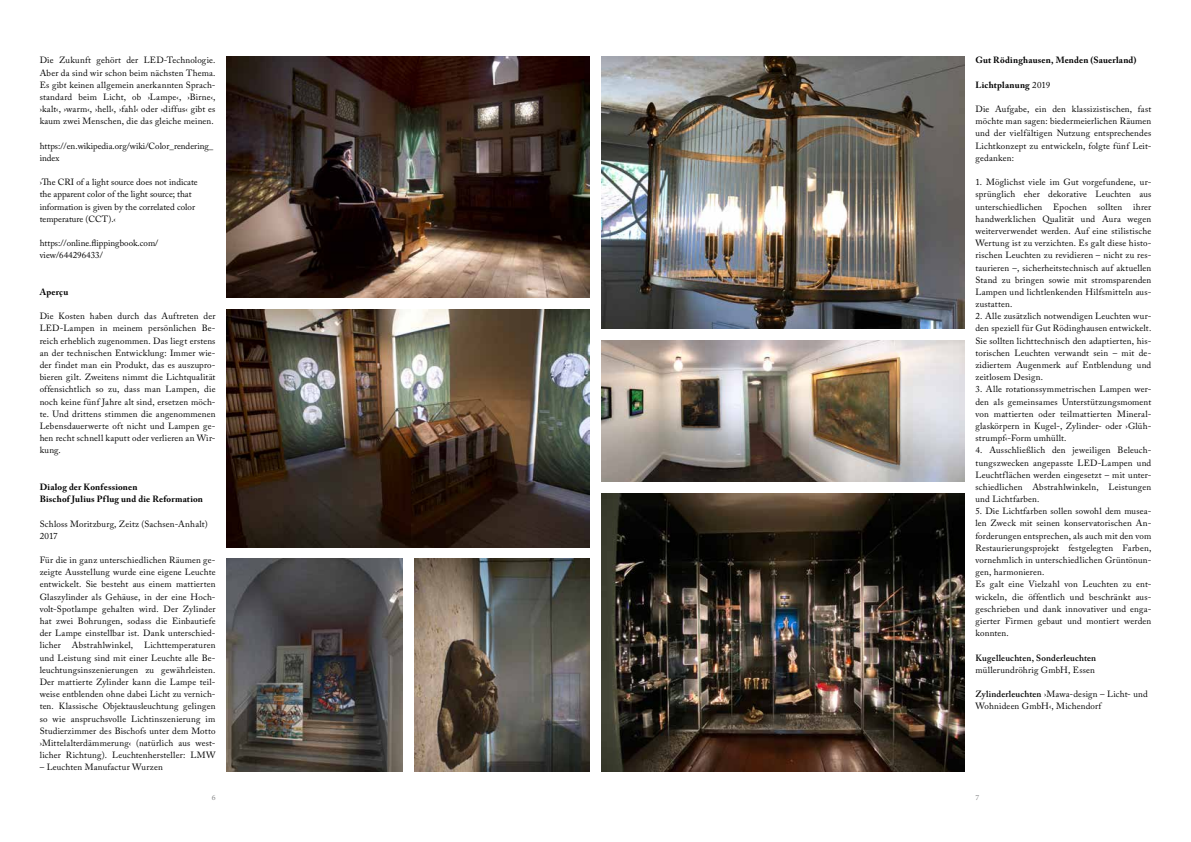
<style>
.page{position:relative;width:1191px;height:842px;background:#fff}
.page>*{position:absolute;margin:0;border:0;box-sizing:border-box;transform-origin:0 0}
.t1{font:9px/12.2px "Adobe Caslon Pro";letter-spacing:.015em;color:#000;text-align:justify}
.t2{font:700 9px/12.2px "Adobe Caslon Pro";letter-spacing:.02em;color:#000}
.t3{font:600 9px "Adobe Caslon Pro";letter-spacing:.02em;color:#000}
.t4{font:8px "Minion Pro";color:#87888a}
.s1{font-weight:400}
.s2{font-weight:600}
</style>
<div class="page">
<img style="left:227px;top:57px;width:363px;height:241px">
<img style="left:227px;top:309px;width:363px;height:238px">
<img style="left:227px;top:558px;width:176px;height:213px">
<img style="left:414px;top:558px;width:176px;height:213px">
<img style="left:601px;top:57px;width:363px;height:272px">
<img style="left:601px;top:340px;width:363px;height:142px">
<img style="left:601px;top:493px;width:363px;height:278px">
<p class="t1" style="left:40px;top:54px;width:177px">Die Zukunft gehört der LED-Technologie.<br>Aber da sind wir schon beim nächsten Thema.<br>Es gibt keinen allgemein anerkannten Sprach&shy;standard beim Licht, ob ›Lampe‹, ›Birne‹, ›kalt‹, ›warm‹, ›hell‹, ›fahl‹ oder ›diffus‹ gibt es kaum zwei Menschen, die das gleiche meinen.</p>
<p class="t1" style="left:40px;top:139px;width:175px">https://en.wikipedia.org/wiki/Color_rendering_ index</p>
<p class="t1" style="left:40px;top:176px;width:160px;text-align:left">›The CRI of a light source does not indicate the apparent color of the light source; that information is given by the correlated color temperature (CCT).‹</p>
<p class="t1" style="left:40px;top:237px;width:120px">https://online.flippingbook.com/ view/644296433/</p>
<p class="t2" style="left:40px;top:286px;width:30px">Aperçu</p>
<p class="t1" style="left:40px;top:310px;width:177px">Die Kosten haben durch das Auftreten der LED-Lampen in meinem persönlichen Be&shy;reich erheblich zugenommen. Das liegt erstens an der technischen Entwicklung: Immer wie&shy;der findet man ein Produkt, das es auszupro&shy;bieren gilt. Zweitens nimmt die Lichtqualität offensichtlich so zu, dass man Lampen, die noch keine fünf Jahre alt sind, ersetzen möch&shy;te. Und drittens stimmen die angenommenen Lebensdauerwerte oft nicht und Lampen ge&shy;hen recht schnell kaputt oder verlieren an Wir&shy;kung.</p>
<p class="t2" style="left:40px;top:481px;width:165px">Dialog der Konfessionen<br>Bischof Julius Pflug und die Reformation</p>
<p class="t1" style="left:40px;top:517px;width:169px">Schloss Moritzburg, Zeitz (Sachsen-Anhalt)<br>2017</p>
<p class="t1" style="left:40px;top:554px;width:177px">Für die in ganz unterschiedlichen Räumen ge&shy;zeigte Ausstellung wurde eine eigene Leuchte entwickelt. Sie besteht aus einem mattierten Glaszylinder als Gehäuse, in der eine Hoch&shy;volt-Spotlampe gehalten wird. Der Zylinder hat zwei Bohrungen, sodass die Einbautiefe der Lampe einstellbar ist. Dank unterschied&shy;licher Abstrahlwinkel, Lichttemperaturen und Leistung sind mit einer Leuchte alle Be&shy;leuchtungsinszenierungen zu gewährleisten.<br>Der mattierte Zylinder kann die Lampe teil&shy;weise entblenden ohne dabei Licht zu vernich&shy;ten. Klassische Objektausleuchtung gelingen so wie anspruchsvolle Lichtinszenierung im Studierzimmer des Bischofs unter dem Motto ›Mittelalterdämmerung‹ (natürlich aus west&shy;licher Richtung). Leuchtenhersteller: LMW</p>
<p class="t1" style="left:40px;top:761px;width:125px">– Leuchten Manufactur Wurzen</p>
<p class="t2" style="left:975px;top:54px;width:162px">Gut Rödinghausen, Menden (Sauerland)</p>
<p class="t2" style="left:975px;top:78px;width:76px">Lichtplanung <span class="s1">2019</span></p>
<p class="t1" style="left:975px;top:103px;width:177px">Die Aufgabe, ein den klassizistischen, fast möchte man sagen: biedermeierlichen Räumen und der vielfältigen Nutzung entsprechendes Lichtkonzept zu entwickeln, folgte fünf Leit&shy;gedanken:</p>
<p class="t1" style="left:975px;top:176px;width:177px">1. Möglichst viele im Gut vorgefundene, ur&shy;sprünglich eher dekorative Leuchten aus unterschiedlichen Epochen sollten ihrer handwerklichen Qualität und Aura wegen weiterverwendet werden. Auf eine stilistische Wertung ist zu verzichten. Es galt diese histo&shy;rischen Leuchten zu revidieren – nicht zu res&shy;taurieren –, sicherheitstechnisch auf aktuellen Stand zu bringen sowie mit stromsparenden Lampen und lichtlenkenden Hilfsmitteln aus&shy;zustatten.</p>
<p class="t1" style="left:975px;top:310px;width:177px">2. Alle zusätzlich notwendigen Leuchten wur&shy;den speziell für Gut Rödinghausen entwickelt.<br>Sie sollten lichttechnisch den adaptierten, his&shy;torischen Leuchten verwandt sein – mit de&shy;zidiertem Augenmerk auf Entblendung und zeitlosem Design.</p>
<p class="t1" style="left:975px;top:383px;width:177px">3. Alle rotationssymmetrischen Lampen wer&shy;den als gemeinsames Unterstützungsmoment von mattierten oder teilmattierten Mineral&shy;glaskörpern in Kugel-, Zylinder- oder ›Glüh&shy;strumpf‹-Form umhüllt.</p>
<p class="t1" style="left:975px;top:444px;width:177px">4. Ausschließlich den jeweiligen Beleuch&shy;tungszwecken angepasste LED-Lampen und Leuchtflächen werden eingesetzt – mit unter&shy;schiedlichen Abstrahlwinkeln, Leistungen und Lichtfarben.</p>
<p class="t1" style="left:975px;top:505px;width:177px;text-align:left">5. Die Lichtfarben sollen sowohl dem musea&shy;len Zweck mit seinen konservatorischen An&shy;forderungen entsprechen, als auch mit den vom Restaurierungsprojekt festgelegten Farben, vornehmlich in unterschiedlichen Grüntönun&shy;gen, harmonieren.<br>Es galt eine Vielzahl von Leuchten zu ent&shy;wickeln, die öffentlich und beschränkt aus&shy;geschrieben und dank innovativer und enga&shy;gierter Firmen gebaut und montiert werden konnten.</p>
<p class="t3" style="left:975px;top:652px;width:122px">Kugelleuchten, Sonderleuchten</p>
<p class="t1" style="left:975px;top:663px;width:121px">müllerundröhrig GmbH, Essen</p>
<p class="t1" style="left:975px;top:688px;width:174px"><span class="s2">Zylinderleuchten</span> ›Mawa-design – Licht- und<br>Wohnideen GmbH‹, Michendorf</p>
<p class="t4" style="left:212px;top:792px;width:5px">6</p>
<p class="t4" style="left:975px;top:792px;width:5px">7</p>
</div>
